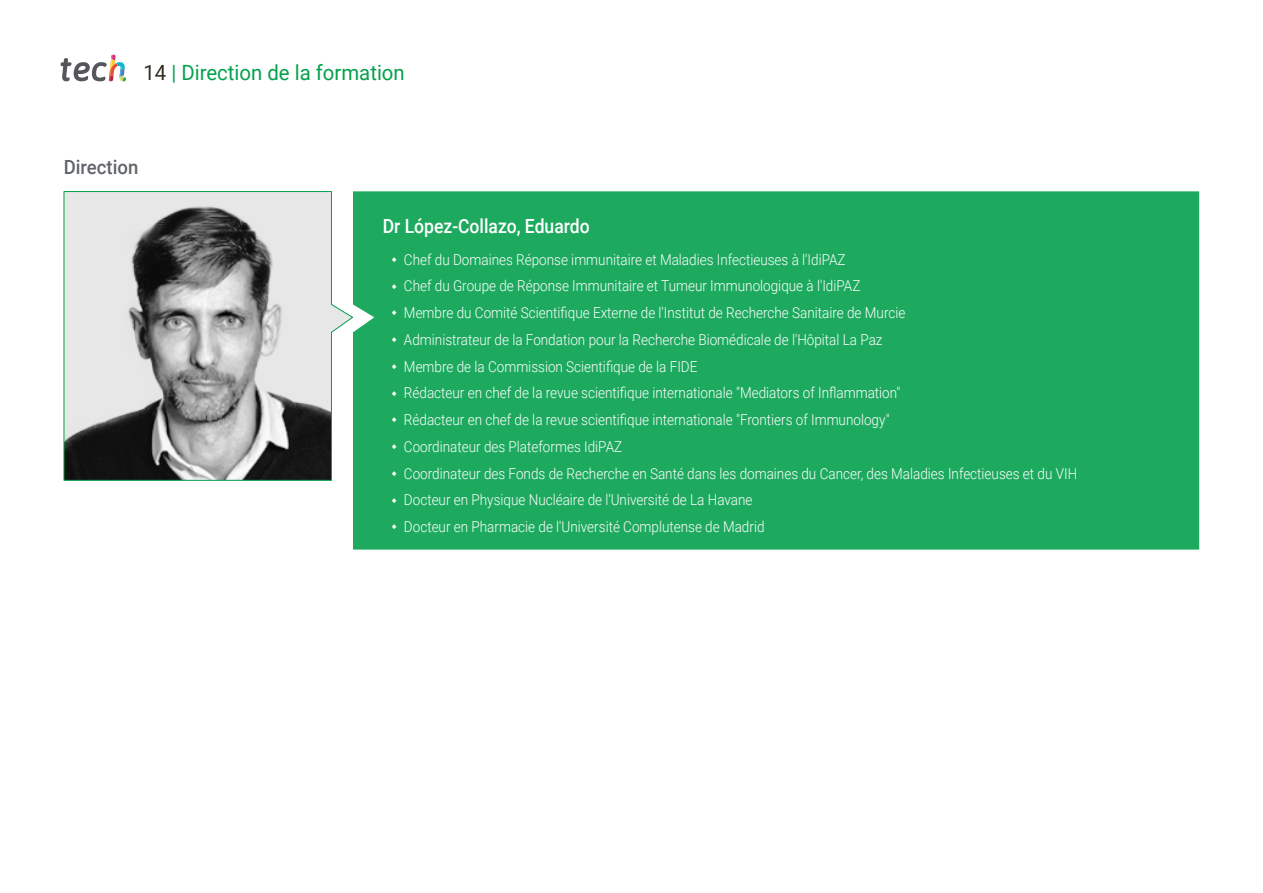
<style>
.page{position:relative;width:1263px;height:893px;background:#fff}
.page>*{position:absolute;margin:0;border:0;box-sizing:border-box;transform-origin:0 0}
.t1{font:21px "Roboto";color:#04a14d}
.t2{font:500 19.5px "Roboto";color:#fff;scale:.9 1}
.t3{font:500 19.5px "Roboto";color:#61646a;scale:.95 1}
.t4{font:300 15px/26.7px "Roboto";color:#fff;scale:.9 1}
.s1{color:#312e20}
</style>
<div class="page">
<svg style="left:61px;top:55px;width:65px;height:27px"></svg>
<div style="left:353px;top:191px;width:846px;height:359px;background:#1daa5f"></div>
<svg style="left:64px;top:191px;width:289px;height:290px;background:#aaabaa"></svg>
<svg style="left:392px;top:257px;width:5px;height:5px"></svg>
<svg style="left:392px;top:284px;width:5px;height:5px"></svg>
<svg style="left:392px;top:310px;width:5px;height:5px"></svg>
<svg style="left:392px;top:337px;width:5px;height:5px"></svg>
<svg style="left:392px;top:364px;width:5px;height:5px"></svg>
<svg style="left:392px;top:391px;width:5px;height:5px"></svg>
<svg style="left:392px;top:417px;width:5px;height:5px"></svg>
<svg style="left:392px;top:444px;width:5px;height:5px"></svg>
<svg style="left:392px;top:471px;width:5px;height:5px"></svg>
<svg style="left:392px;top:498px;width:5px;height:5px"></svg>
<svg style="left:392px;top:524px;width:5px;height:5px"></svg>
<h1 class="t1" style="left:144px;top:57px;width:263px"><span class="s1">14</span> | Direction de la formation</h1>
<h2 class="t3" style="left:64px;top:154px;width:80px">Direction</h2>
<h2 class="t2" style="left:383px;top:212px;width:231px">Dr López-Collazo, Eduardo</h2>
<p class="t4" style="left:404px;top:245px;width:749px">Chef du Domaines Réponse immunitaire et Maladies Infectieuses à l'IdiPAZ<br>Chef du Groupe de Réponse Immunitaire et Tumeur Immunologique à l'IdiPAZ<br>Membre du Comité Scientifique Externe de l'Institut de Recherche Sanitaire de Murcie<br>Administrateur de la Fondation pour la Recherche Biomédicale de l'Hôpital La Paz<br>Membre de la Commission Scientifique de la FIDE<br>Rédacteur en chef de la revue scientifique internationale "Mediators of Inflammation"<br>Rédacteur en chef de la revue scientifique internationale "Frontiers of Immunology"<br>Coordinateur des Plateformes IdiPAZ<br>Coordinateur des Fonds de Recherche en Santé dans les domaines du Cancer, des Maladies Infectieuses et du VIH Docteur en Physique Nucléaire de l'Université de La Havane<br>Docteur en Pharmacie de l'Université Complutense de Madrid</p>
</div>
